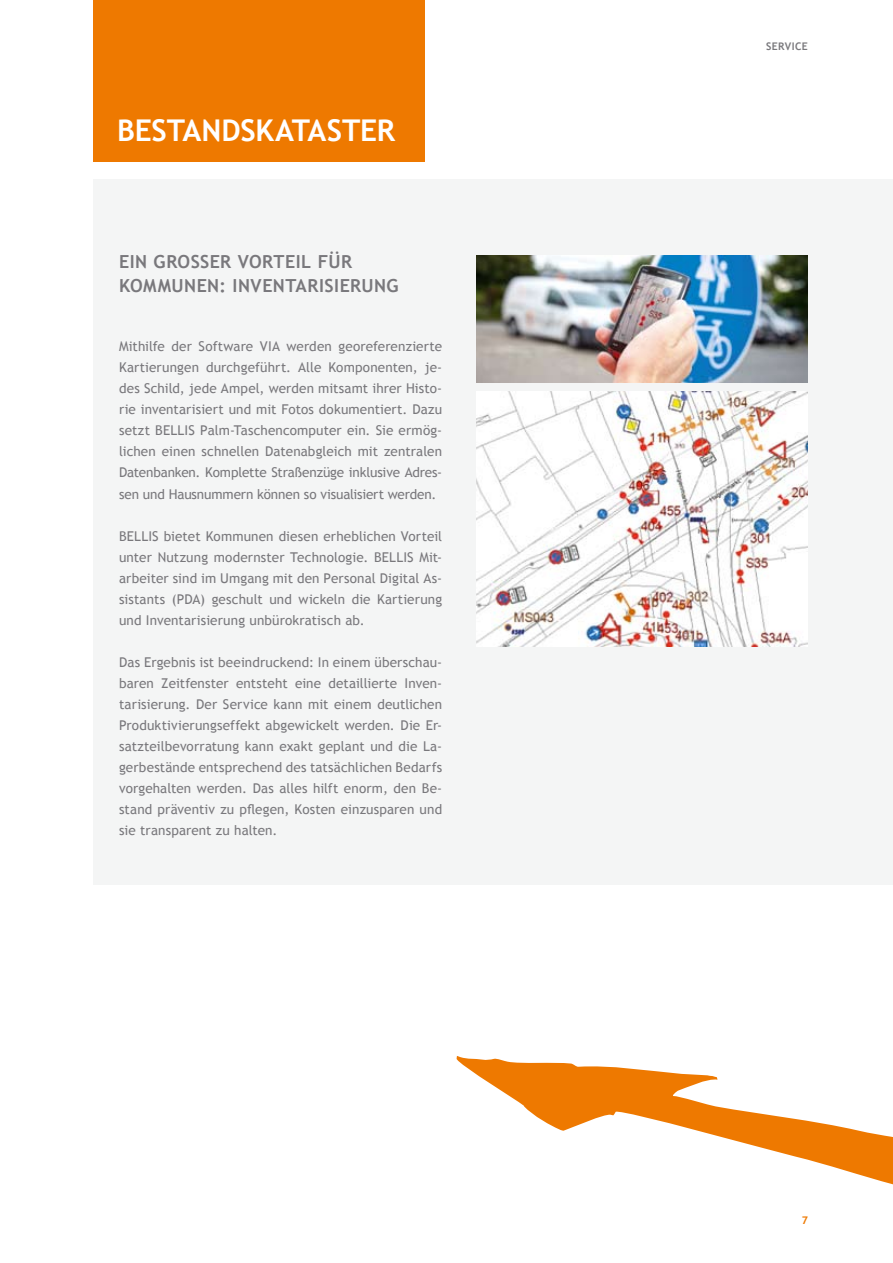
<style>
.page{position:relative;width:893px;height:1263px;background:#fff}
.page>*{position:absolute;margin:0;border:0;box-sizing:border-box;transform-origin:0 0}
.t1{font:700 30px "Trebuchet MS";letter-spacing:-.005em;color:#fff}
.t2{font:700 18px/24px "Trebuchet MS";letter-spacing:.025em;color:#79787c}
.t3{font:13.5px/21px "Trebuchet MS";letter-spacing:.005em;color:#79787c;text-align:justify}
.t4{font:700 10.5px "Trebuchet MS";letter-spacing:.035em;color:#79787c}
.t5{font:700 10.5px "Trebuchet MS";color:#ee7900}
</style>
<div class="page">
<div style="left:94px;top:0;width:331px;height:162px;background:#ee7900"></div>
<div style="left:94px;top:179px;width:799px;height:705px;background:#f4f5f5"></div>
<svg style="left:456px;top:1056px;width:437px;height:129px"></svg>
<img style="left:476px;top:391px;width:332px;height:255px">
<img style="left:476px;top:255px;width:332px;height:128px">
<h1 class="t1" style="left:117px;top:113px;width:280px">BESTANDSKATASTER</h1>
<h2 class="t2" style="left:119px;top:250px;width:281px">EIN GROSSER VORTEIL FÜR<br>KOMMUNEN: INVENTARISIERUNG</h2>
<p class="t3" style="left:119px;top:336px;width:325px">Mithilfe der Software VIA werden georeferenzierte Kartierungen durchgeführt. Alle Komponenten, je&shy;des Schild, jede Ampel, werden mitsamt ihrer Histo&shy;rie inventarisiert und mit Fotos dokumentiert. Dazu setzt BELLIS Palm-Taschencomputer ein. Sie ermög&shy;lichen einen schnellen Datenabgleich mit zentralen Datenbanken. Komplette Straßenzüge inklusive Adres&shy;sen und Hausnummern können so visualisiert werden.</p>
<p class="t3" style="left:119px;top:525px;width:325px">BELLIS bietet Kommunen diesen erheblichen Vorteil unter Nutzung modernster Technologie. BELLIS Mit&shy;arbeiter sind im Umgang mit den Personal Digital As&shy;sistants (PDA) geschult und wickeln die Kartierung und Inventarisierung unbürokratisch ab.</p>
<p class="t3" style="left:119px;top:651px;width:325px">Das Ergebnis ist beeindruckend: In einem überschau&shy;baren Zeitfenster entsteht eine detaillierte Inven&shy;tarisierung. Der Service kann mit einem deutlichen Produktivierungseffekt abgewickelt werden. Die Er&shy;satzteilbevorratung kann exakt geplant und die La&shy;gerbestände entsprechend des tatsächlichen Bedarfs vorgehalten werden. Das alles hilft enorm, den Be&shy;stand präventiv zu pflegen, Kosten einzusparen und sie transparent zu halten.</p>
<p class="t4" style="left:766px;top:40px;width:43px">SERVICE</p>
<p class="t5" style="left:802px;top:1214px;width:8px">7</p>
</div>
